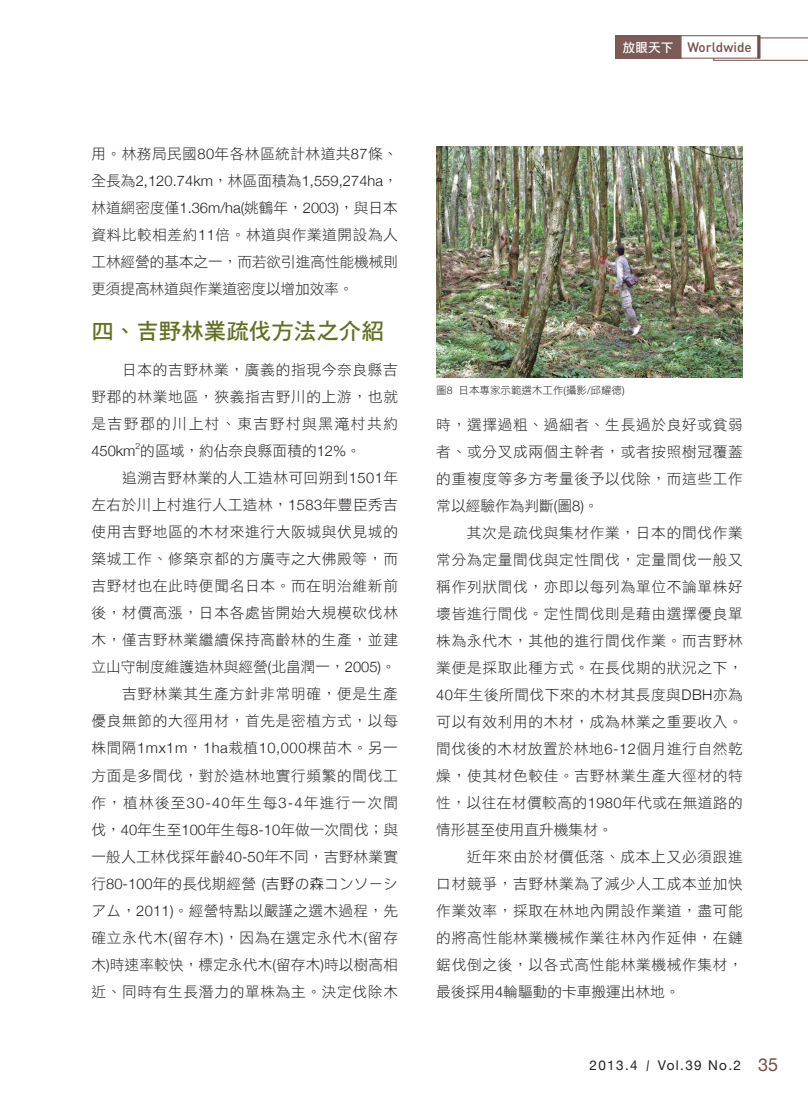
<style>
.page{position:relative;width:808px;height:1106px;background:#fff}
.page>*{position:absolute;margin:0;border:0;box-sizing:border-box;transform-origin:0 0}
.中標{font:22.5px "DF Hei Std W7";color:#627021}
.內文{font:14.7px/27px "DF Hei Std W3";letter-spacing:.045em;color:#231f20;text-align:justify}
.t1{font:13.5px "Helvetica Neue";letter-spacing:.1em;color:#231f20}
.t2{font:500 13.5px "DIN";color:#734f4b}
.圖說{font:10.5px "DF Hei Std W3";color:#231f20}
.內文-2{font:300 8.55px "Helvetica Neue";color:#231f20}
.s1{font-family:"Helvetica Neue";font-weight:300}
.s2{font-family:"DF Maru Gothic Std W3"}
.s3{font-family:"DF Gothic P Std W3"}
.s4{font-family:"DF Hei Std W7";font-weight:400;font-size:12.75px;color:#fff}
.s5{font-size:18px;color:#734f4b}
</style>
<div class="page">
<svg style="left:713px;top:38px;width:95px;height:23px"></svg>
<div style="left:681px;top:35px;width:79px;height:23px;background:#fff;border:1px solid #734f4b"></div>
<div style="left:615px;top:35px;width:66px;height:23px;background:#7c5b57"></div>
<hr style="left:757px;top:35px;width:3px;height:23px;background:#734f4b">
<img style="left:436px;top:147px;width:307px;height:230px">
<p class="內文" style="left:91px;top:140px;width:308px">用。林務局民國<span class="s1">80</span>年各林區統計林道共<span class="s1">87</span>條、全長為<span class="s1">2,120.74km</span>，林區面積為<span class="s1">1,559,274ha</span>，林道網密度僅<span class="s1">1.36m/ha(</span>姚鶴年，<span class="s1">2003)</span>，與日本資料比較相差約<span class="s1">11</span>倍。林道與作業道開設為人工林經營的基本之一，而若欲引進高性能機械則更須提高林道與作業道密度以增加效率。</p>
<p class="中標" style="left:91px;top:318px;width:294px">四、吉野林業疏伐方法之介紹</p>
<p class="內文" style="left:91px;top:356px;width:308px;text-indent:31px">日本的吉野林業，廣義的指現今奈良縣吉野郡的林業地區，狹義指吉野川的上游，也就是吉野郡的川上村、東吉野村與黑<span class="s2">滝</span>村共約<span class="s1">450km</span> 的區域，約佔奈良縣面積的<span class="s1">12%</span>。</p>
<p class="內文-2" style="left:136px;top:441px;width:6px">2</p>
<p class="內文" style="left:91px;top:464px;width:308px;text-indent:31px">追溯吉野林業的人工造林可回朔到<span class="s1">1501</span>年左右於川上村進行人工造林，<span class="s1">1583</span>年豐臣秀吉使用吉野地區的木材來進行大阪城與伏見城的築城工作、修築京都的方廣寺之大佛殿等，而吉野材也在此時便聞名日本。而在明治維新前後，材價高漲，日本各處皆開始大規模砍伐林木，僅吉野林業繼續保持高齡林的生產，並建立山守制度維護造林與經營<span class="s1">(</span>北畠潤一，<span class="s1">2005)</span>。</p>
<p class="內文" style="left:91px;top:680px;width:308px;text-indent:31px">吉野林業其生產方針非常明確，便是生產優良無節的大徑用材，首先是密植方式，以每株間隔<span class="s1">1mx1m</span>，<span class="s1">1ha</span>栽植<span class="s1">10,000</span>棵苗木。另一方面是多間伐，對於造林地實行頻繁的間伐工作，植林後至<span class="s1">30-40</span>年生每<span class="s1">3-4</span>年進行一次間伐，<span class="s1">40</span>年生至<span class="s1">100</span>年生每<span class="s1">8-10</span>年做一次間伐；與一般人工林伐採年齡<span class="s1">40-50</span>年不同，吉野林業實行<span class="s1">80-100</span>年的長伐期經營 <span class="s1">(</span><span class="s3">吉野の森コンソーシアム</span>，<span class="s1">2011)</span>。經營特點以嚴謹之選木過程，先確立永代木<span class="s1">(</span>留存木<span class="s1">)</span>，因為在選定永代木<span class="s1">(</span>留存木<span class="s1">)</span>時速率較快，標定永代木<span class="s1">(</span>留存木<span class="s1">)</span>時以樹高相近、同時有生長潛力的單株為主。決定伐除木</p>
<p class="t2" style="left:623px;top:38px;width:131px"><span class="s4">放眼天下</span> Worldwide</p>
<p class="圖說" style="left:436px;top:384px;width:190px">圖<span class="s1">8</span> 日本專家示範選木工作<span class="s1">(</span>攝影<span class="s1">/</span>邱耀德<span class="s1">)</span></p>
<p class="內文" style="left:436px;top:410px;width:308px">時，選擇過粗、過細者、生長過於良好或貧弱者、或分叉成兩個主幹者，或者按照樹冠覆蓋的重複度等多方考量後予以伐除，而這些工作常以經驗作為判斷<span class="s1">(</span>圖<span class="s1">8)</span>。</p>
<p class="內文" style="left:436px;top:518px;width:308px;text-indent:31px">其次是疏伐與集材作業，日本的間伐作業常分為定量間伐與定性間伐，定量間伐一般又稱作列狀間伐，亦即以每列為單位不論單株好壞皆進行間伐。定性間伐則是藉由選擇優良單株為永代木，其他的進行間伐作業。而吉野林業便是採取此種方式。在長伐期的狀況之下，<span class="s1">40</span>年生後所間伐下來的木材其長度與<span class="s1">DBH</span>亦為可以有效利用的木材，成為林業之重要收入。間伐後的木材放置於林地<span class="s1">6-12</span>個月進行自然乾燥，使其材色較佳。吉野林業生產大徑材的特性，以往在材價較高的<span class="s1">1980</span>年代或在無道路的情形甚至使用直升機集材。</p>
<p class="內文" style="left:436px;top:842px;width:308px;text-indent:31px">近年來由於材價低落、成本上又必須跟進口材競爭，吉野林業為了減少人工成本並加快作業效率，採取在林地內開設作業道，盡可能的將高性能林業機械作業往林內作延伸，在鏈鋸伐倒之後，以各式高性能林業機械作集材，最後採用<span class="s1">4</span>輪驅動的卡車搬運出林地。</p>
<p class="t1" style="left:590px;top:1057px;width:50px">2013.4</p>
<p class="t1" style="left:658px;top:1057px;width:122px">Vol.39 No.2 <span class="s5">35</span></p>
</div>
